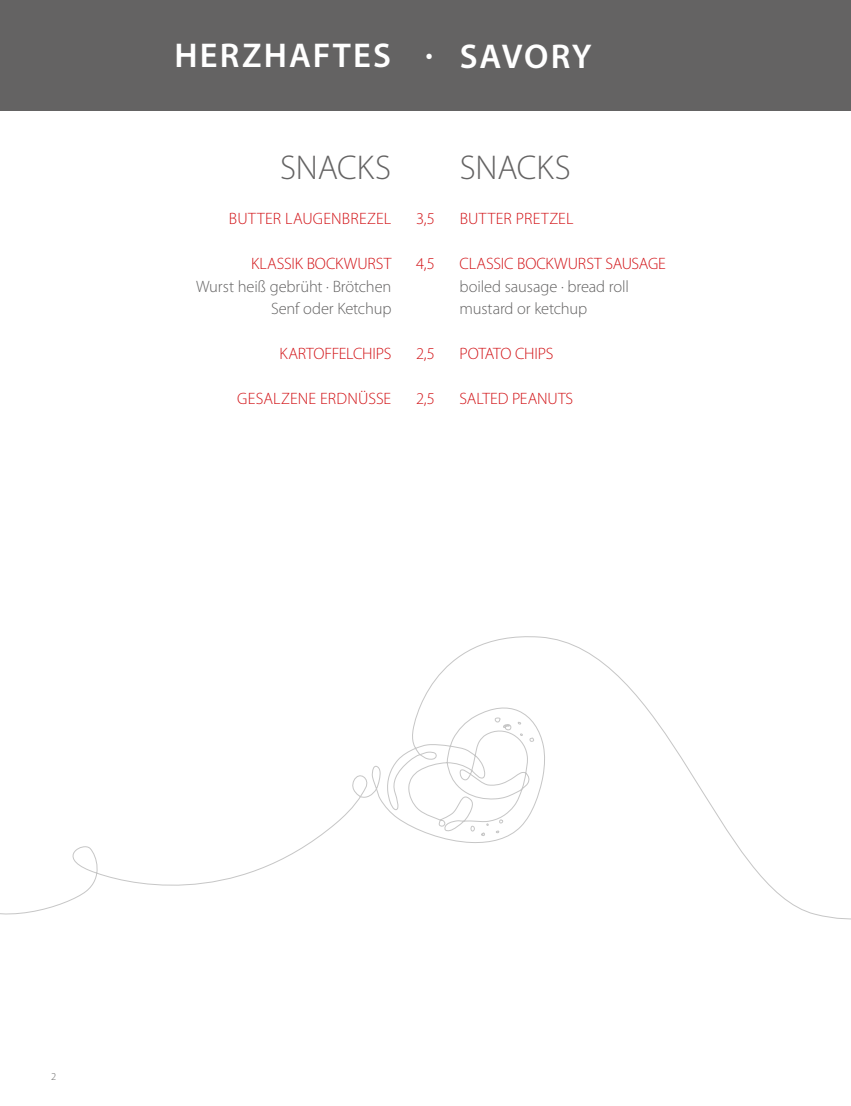
<style>
.page{position:relative;width:851px;height:1106px;background:#fff}
.page>*{position:absolute;margin:0;border:0;box-sizing:border-box;transform-origin:0 0}
.t1{font:600 34.5px "Myriad Pro";letter-spacing:.06em;color:#fff}
.t2{font:300 34.5px "Myriad Pro";letter-spacing:-.005em;color:#646363}
.t3{font:300 16.5px "Myriad Pro";color:#d21418}
.t4{font:300 16.5px/22.5px "Myriad Pro";letter-spacing:-.01em;color:#646363;text-align:right}
.t5{font:300 16.5px "Myriad Pro";letter-spacing:.02em;color:#d21418}
.t6{font:300 10.5px "Myriad Pro";color:#646363}
</style>
<div class="page">
<div style="left:0;top:0;width:850px;height:111px;background:#646363"></div>
<svg style="left:0;top:636px;width:850px;height:284px"></svg>
<h1 class="t1" style="left:174px;top:36px;width:418px">HERZHAFTES · SAVORY</h1>
<h1 class="t2" style="left:280px;top:148px;width:112px">SNACKS</h1>
<p class="t3" style="left:229px;top:209px;width:164px">BUTTER LAUGENBREZEL</p>
<p class="t3" style="left:251px;top:254px;width:142px">KLASSIK BOCKWURST</p>
<p class="t4" style="left:196px;top:275px;width:197px">Wurst heiß gebrüht · Brötchen<br>Senf oder Ketchup</p>
<p class="t3" style="left:279px;top:344px;width:113px">KARTOFFELCHIPS</p>
<p class="t3" style="left:237px;top:389px;width:155px">GESALZENE ERDNÜSSE</p>
<p class="t3" style="left:416px;top:209px;width:20px">3,5</p>
<p class="t3" style="left:416px;top:254px;width:20px">4,5</p>
<p class="t3" style="left:416px;top:344px;width:20px">2,5</p>
<p class="t3" style="left:416px;top:389px;width:20px">2,5</p>
<h1 class="t2" style="left:460px;top:148px;width:112px">SNACKS</h1>
<p class="t5" style="left:459px;top:209px;width:115px">BUTTER PRETZEL</p>
<p class="t3" style="left:459px;top:254px;width:208px">CLASSIC BOCKWURST SAUSAGE</p>
<p class="t4" style="left:459px;top:275px;width:171px;text-align:left">boiled sausage · bread roll mustard or ketchup</p>
<p class="t3" style="left:459px;top:344px;width:95px">POTATO CHIPS</p>
<p class="t3" style="left:459px;top:389px;width:115px">SALTED PEANUTS</p>
<p class="t6" style="left:51px;top:1070px;width:7px">2</p>
</div>
